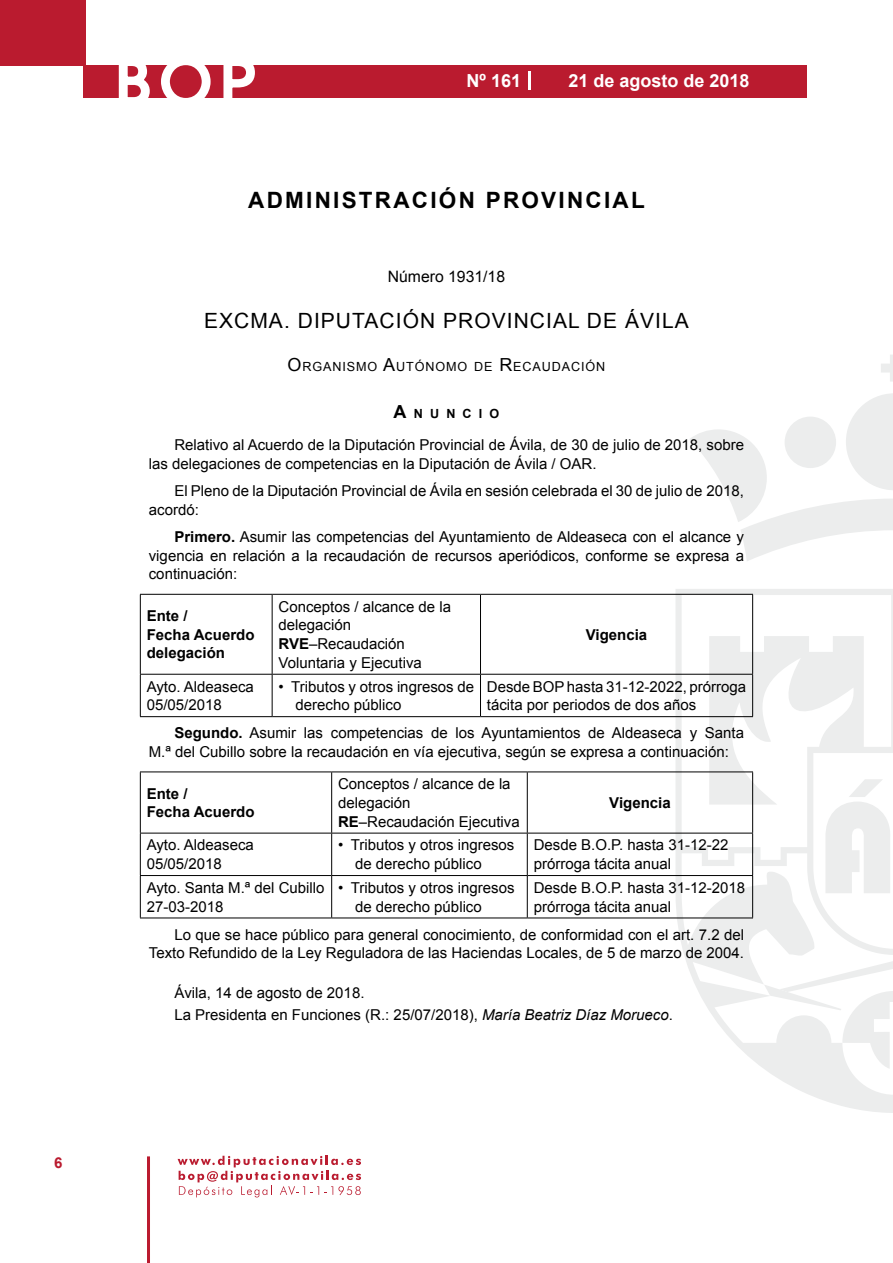
<style>
.page{position:relative;width:893px;height:1263px;background:#fff}
.page>*{position:absolute;margin:0;border:0;box-sizing:border-box;transform-origin:0 0}
.t1{font:500 61.5px "Avant Garde";color:#fff}
.t2{font:700 22.5px "Arial";letter-spacing:.1em;color:#000}
.t3{font:21px "Arial";letter-spacing:.05em;color:#000}
.t4{font:700 18px "Arial";color:#fff}
.t5{font:15.75px "Arial";color:#000}
.t6{font:15px/18.8px "Arial";color:#000}
.t7{font:700 15px/18.8px "Arial";color:#000}
.t8{font:700 15px "Arial";color:#ba1b2f}
.t9{font:12.6px "Arial";letter-spacing:.07em;color:#000}
.t10{font:700 12.6px "Arial";letter-spacing:.57em;color:#000}
.s1{font-size:18px}
.s2{font-weight:700}
.s3{font-style:italic}
</style>
<div class="page">
<svg style="left:178px;top:1156px;width:183px;height:41px"></svg>
<hr style="left:147px;top:1156px;width:3px;height:107px;background:#ba1b2f">
<div style="left:0;top:0;width:85px;height:66px;background:#ba1b2f"></div>
<div style="left:84px;top:65px;width:723px;height:33px;background:#ba1b2f"></div>
<svg style="left:118px;top:65px;width:32px;height:33px"></svg>
<svg style="left:161px;top:65px;width:50px;height:33px"></svg>
<svg style="left:223px;top:65px;width:32px;height:33px"></svg>
<svg style="left:529px;top:71px;width:2px;height:19px"></svg>
<svg style="left:881px;top:355px;width:12px;height:27px"></svg>
<svg style="left:690px;top:393px;width:203px;height:168px"></svg>
<svg style="left:675px;top:589px;width:218px;height:524px"></svg>
<svg style="left:764px;top:984px;width:129px;height:86px"></svg>
<svg style="left:825px;top:779px;width:66px;height:114px"></svg>
<hr style="left:140px;top:594px;width:132px;height:1px;background:#000">
<hr style="left:140px;top:595px;width:1px;height:79px;background:#000">
<hr style="left:272px;top:594px;width:208px;height:1px;background:#000">
<hr style="left:272px;top:595px;width:1px;height:79px;background:#000">
<hr style="left:480px;top:594px;width:273px;height:1px;background:#000">
<hr style="left:480px;top:595px;width:1px;height:79px;background:#000">
<hr style="left:752px;top:595px;width:1px;height:79px;background:#000">
<hr style="left:140px;top:674px;width:132px;height:1px;background:#000">
<hr style="left:140px;top:675px;width:1px;height:41px;background:#000">
<hr style="left:272px;top:674px;width:208px;height:1px;background:#000">
<hr style="left:272px;top:675px;width:1px;height:41px;background:#000">
<hr style="left:480px;top:674px;width:273px;height:1px;background:#000">
<hr style="left:480px;top:675px;width:1px;height:41px;background:#000">
<hr style="left:752px;top:675px;width:1px;height:41px;background:#000">
<hr style="left:140px;top:716px;width:132px;height:1px;background:#000">
<hr style="left:272px;top:716px;width:208px;height:1px;background:#000">
<hr style="left:480px;top:716px;width:273px;height:1px;background:#000">
<hr style="left:140px;top:771px;width:192px;height:1px;background:#000">
<hr style="left:140px;top:772px;width:1px;height:61px;background:#000">
<hr style="left:332px;top:771px;width:195px;height:1px;background:#000">
<hr style="left:331px;top:772px;width:1px;height:61px;background:#000">
<hr style="left:527px;top:771px;width:226px;height:1px;background:#000">
<hr style="left:527px;top:772px;width:1px;height:61px;background:#000">
<hr style="left:752px;top:772px;width:1px;height:61px;background:#000">
<hr style="left:140px;top:833px;width:192px;height:1px;background:#000">
<hr style="left:140px;top:833px;width:1px;height:42px;background:#000">
<hr style="left:332px;top:833px;width:195px;height:1px;background:#000">
<hr style="left:331px;top:833px;width:1px;height:42px;background:#000">
<hr style="left:527px;top:833px;width:226px;height:1px;background:#000">
<hr style="left:527px;top:833px;width:1px;height:42px;background:#000">
<hr style="left:752px;top:833px;width:1px;height:42px;background:#000">
<hr style="left:140px;top:875px;width:192px;height:1px;background:#000">
<hr style="left:140px;top:876px;width:1px;height:41px;background:#000">
<hr style="left:332px;top:875px;width:195px;height:1px;background:#000">
<hr style="left:331px;top:876px;width:1px;height:41px;background:#000">
<hr style="left:527px;top:875px;width:226px;height:1px;background:#000">
<hr style="left:527px;top:876px;width:1px;height:41px;background:#000">
<hr style="left:752px;top:876px;width:1px;height:41px;background:#000">
<hr style="left:140px;top:917px;width:192px;height:1px;background:#000">
<hr style="left:332px;top:917px;width:195px;height:1px;background:#000">
<hr style="left:527px;top:917px;width:226px;height:1px;background:#000">
<p class="t8" style="left:54px;top:1153px;width:10px">6</p>
<h1 class="t1" style="left:115px;top:44px;width:141px">BOP</h1>
<p class="t4" style="left:467px;top:69px;width:56px">Nº 161</p>
<p class="t4" style="left:568px;top:69px;width:183px">21 de agosto de 2018</p>
<h2 class="t2" style="left:248px;top:185px;width:398px">ADMINISTRACIÓN PROVINCIAL</h2>
<p class="t5" style="left:388px;top:266px;width:119px">Número 1931/18</p>
<h3 class="t3" style="left:204px;top:307px;width:486px">EXCMA. DIPUTACIÓN PROVINCIAL DE ÁVILA</h3>
<p class="t9" style="left:288px;top:359px;width:319px"><span class="s1">O</span>RGANISMO <span class="s1">A</span>UTÓNOMO DE <span class="s1">R</span>ECAUDACIÓN</p>
<p class="t10" style="left:394px;top:405px;width:107px"><span class="s1">A</span>NUNCIO</p>
<p class="t6" style="left:149px;top:435px;width:597px;text-indent:26px">Relativo al Acuerdo de la Diputación Provincial de Ávila, de 30 de julio de 2018, sobre las delegaciones de competencias en la Diputación de Ávila / OAR.</p>
<p class="t6" style="left:149px;top:481px;width:597px;text-indent:26px">El Pleno de la Diputación Provincial de Ávila en sesión celebrada el 30 de julio de 2018, acordó:</p>
<p class="t6" style="left:149px;top:527px;width:597px;text-align:justify;text-indent:26px"><span class="s2">Primero.</span> Asumir las competencias del Ayuntamiento de Aldeaseca con el alcance y vigencia en relación a la recaudación de recursos aperiódicos, conforme se expresa a continuación:</p>
<p class="t7" style="left:147px;top:607px;width:109px">Ente /<br>Fecha Acuerdo delegación</p>
<p class="t6" style="left:278px;top:597px;width:174px">Conceptos / alcance de la delegación<br><span class="s2">RVE</span>–Recaudación<br>Voluntaria y Ejecutiva</p>
<p class="t7" style="left:586px;top:625px;width:63px">Vigencia</p>
<p class="t6" style="left:147px;top:677px;width:109px">Ayto. Aldeaseca<br>05/05/2018</p>
<p class="t6" style="left:296px;top:677px;width:180px;text-indent:-17px">• Tributos y otros ingresos de derecho público</p>
<p class="t6" style="left:487px;top:677px;width:261px">Desde BOP hasta 31-12-2022, prórroga tácita por periodos de dos años</p>
<p class="t6" style="left:149px;top:724px;width:597px;text-indent:26px"><span class="s2">Segundo.</span> Asumir las competencias de los Ayuntamientos de Aldeaseca y Santa<br>M.ª del Cubillo sobre la recaudación en vía ejecutiva, según se expresa a continuación:</p>
<p class="t7" style="left:147px;top:784px;width:109px">Ente /<br>Fecha Acuerdo</p>
<p class="t6" style="left:338px;top:775px;width:183px">Conceptos / alcance de la delegación<br><span class="s2">RE</span>–Recaudación Ejecutiva</p>
<p class="t7" style="left:609px;top:794px;width:63px">Vigencia</p>
<p class="t6" style="left:147px;top:836px;width:109px">Ayto. Aldeaseca<br>05/05/2018</p>
<p class="t6" style="left:355px;top:836px;width:161px;text-indent:-17px">• Tributos y otros ingresos de derecho público</p>
<p class="t6" style="left:534px;top:836px;width:196px">Desde B.O.P. hasta 31-12-22 prórroga tácita anual</p>
<p class="t6" style="left:147px;top:878px;width:179px">Ayto. Santa M.ª del Cubillo<br>27-03-2018</p>
<p class="t6" style="left:355px;top:878px;width:161px;text-indent:-17px">• Tributos y otros ingresos de derecho público</p>
<p class="t6" style="left:534px;top:878px;width:213px">Desde B.O.P. hasta 31-12-2018 prórroga tácita anual</p>
<p class="t6" style="left:149px;top:925px;width:597px;text-align:right">Lo que se hace público para general conocimiento, de conformidad con el art. 7.2 del<br>Texto Refundido de la Ley Reguladora de las Haciendas Locales, de 5 de marzo de 2004.</p>
<p class="t6" style="left:174px;top:981px;width:500px;line-height:22.2px">Ávila, 14 de agosto de 2018.<br>La Presidenta en Funciones (R.: 25/07/2018), <span class="s3">María Beatriz Díaz Morueco</span>.</p>
</div>
